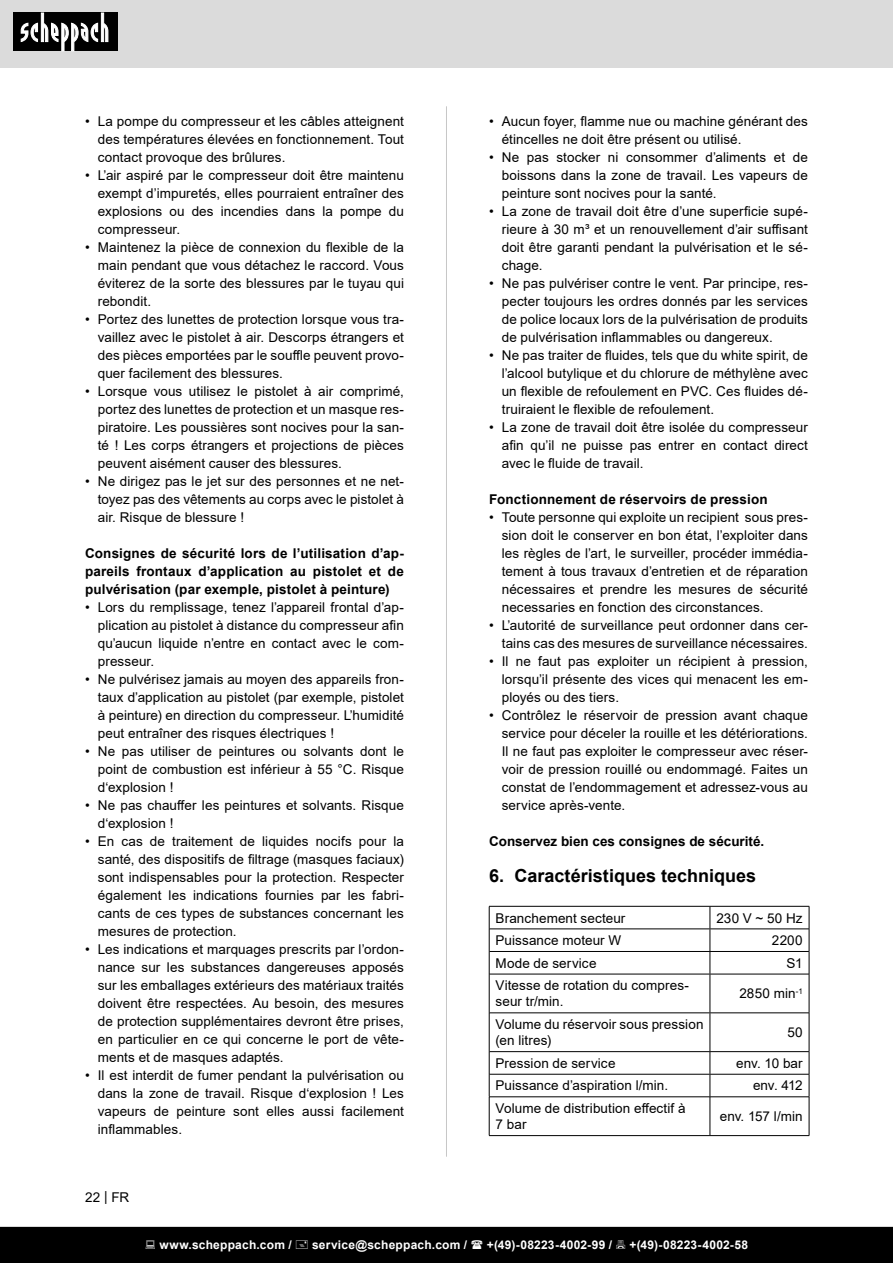
<style>
.page{position:relative;width:893px;height:1263px;background:#fff}
.page>*{position:absolute;margin:0;border:0;box-sizing:border-box;transform-origin:0 0}
.t1{font:700 18px "Arial";color:#000}
.t2{font:13.5px/18px "Arial";letter-spacing:.005em;color:#000;text-align:justify}
.t3{font:700 13.5px/18px "Arial";letter-spacing:.01em;color:#000;text-align:justify}
.t4{font:700 12px "Arial";letter-spacing:.02em;color:#fff}
</style>
<div class="page">
<div style="left:0;top:0;width:893px;height:67px;background:#dbdbdb"></div>
<div style="left:13px;top:13px;width:105px;height:38px;background:#000"></div>
<svg style="left:21px;top:13px;width:87px;height:38px"></svg>
<hr style="left:446px;top:106px;width:1px;height:1051px;background:#c7c7c7">
<svg style="left:490px;top:929px;width:319px;height:206px"></svg>
<hr style="left:489px;top:906px;width:221px;height:1px;background:#000">
<hr style="left:710px;top:906px;width:99px;height:1px;background:#000">
<svg style="left:489px;top:906px;width:1px;height:68px"></svg>
<svg style="left:710px;top:906px;width:1px;height:68px"></svg>
<svg style="left:809px;top:906px;width:1px;height:68px"></svg>
<hr style="left:489px;top:974px;width:1px;height:39px;background:#000">
<hr style="left:710px;top:974px;width:1px;height:38px;background:#000">
<hr style="left:809px;top:974px;width:1px;height:39px;background:#000">
<hr style="left:489px;top:1013px;width:1px;height:39px;background:#000">
<hr style="left:710px;top:1013px;width:1px;height:38px;background:#000">
<hr style="left:809px;top:1013px;width:1px;height:39px;background:#000">
<svg style="left:489px;top:1052px;width:1px;height:44px"></svg>
<svg style="left:710px;top:1052px;width:1px;height:44px"></svg>
<svg style="left:809px;top:1052px;width:1px;height:44px"></svg>
<hr style="left:489px;top:1097px;width:1px;height:38px;background:#000">
<hr style="left:710px;top:1097px;width:1px;height:38px;background:#000">
<hr style="left:809px;top:1097px;width:1px;height:38px;background:#000">
<hr style="left:489px;top:1096px;width:221px;height:1px;background:#000">
<hr style="left:710px;top:1096px;width:99px;height:1px;background:#000">
<hr style="left:489px;top:1135px;width:221px;height:1px;background:#000">
<hr style="left:710px;top:1135px;width:99px;height:1px;background:#000">
<hr style="left:489px;top:928px;width:221px;height:1px;background:#000">
<hr style="left:710px;top:928px;width:99px;height:1px;background:#000">
<hr style="left:489px;top:951px;width:221px;height:1px;background:#000">
<hr style="left:710px;top:951px;width:99px;height:1px;background:#000">
<hr style="left:489px;top:974px;width:221px;height:1px;background:#000">
<hr style="left:710px;top:974px;width:99px;height:1px;background:#000">
<hr style="left:489px;top:1012px;width:221px;height:1px;background:#000">
<hr style="left:710px;top:1012px;width:99px;height:1px;background:#000">
<hr style="left:489px;top:1051px;width:221px;height:1px;background:#000">
<hr style="left:710px;top:1051px;width:99px;height:1px;background:#000">
<hr style="left:489px;top:1074px;width:221px;height:1px;background:#000">
<hr style="left:710px;top:1074px;width:99px;height:1px;background:#000">
<div style="left:0;top:1227px;width:893px;height:36px;background:#000"></div>
<p class="t2" style="left:98px;top:112px;width:308px;text-indent:-13px">• La pompe du compresseur et les câbles atteignent des températures élevées en fonctionnement. Tout contact provoque des brûlures.</p>
<p class="t2" style="left:98px;top:166px;width:308px;text-indent:-13px">• L’air aspiré par le compresseur doit être maintenu exempt d’impuretés, elles pourraient entraîner des explosions ou des incendies dans la pompe du compresseur.</p>
<p class="t2" style="left:98px;top:238px;width:308px;text-indent:-13px">• Maintenez la pièce de connexion du flexible de la main pendant que vous détachez le raccord. Vous éviterez de la sorte des blessures par le tuyau qui rebondit.</p>
<p class="t2" style="left:98px;top:310px;width:308px;text-indent:-13px">• Portez des lunettes de protection lorsque vous tra&shy;vaillez avec le pistolet à air. Descorps étrangers et des pièces emportées par le souffle peuvent provo&shy;quer facilement des blessures.</p>
<p class="t2" style="left:98px;top:382px;width:308px;text-indent:-13px">• Lorsque vous utilisez le pistolet à air comprimé, portez des lunettes de protection et un masque res&shy;piratoire. Les poussières sont nocives pour la san&shy;té ! Les corps étrangers et projections de pièces peuvent aisément causer des blessures.</p>
<p class="t2" style="left:98px;top:472px;width:308px;text-indent:-13px">• Ne dirigez pas le jet sur des personnes et ne net&shy;toyez pas des vêtements au corps avec le pistolet à air. Risque de blessure !</p>
<p class="t3" style="left:85px;top:544px;width:320px">Consignes de sécurité lors de l’utilisation d’ap&shy;pareils frontaux d’application au pistolet et de pulvérisation (par exemple, pistolet à peinture)</p>
<p class="t2" style="left:98px;top:598px;width:308px;text-indent:-13px">• Lors du remplissage, tenez l’appareil frontal d’ap&shy;plication au pistolet à distance du compresseur afin qu’aucun liquide n’entre en contact avec le com&shy;presseur.</p>
<p class="t2" style="left:98px;top:670px;width:308px;text-indent:-13px">• Ne pulvérisez jamais au moyen des appareils fron&shy;taux d’application au pistolet (par exemple, pistolet à peinture) en direction du compresseur. L’humidité peut entraîner des risques électriques !</p>
<p class="t2" style="left:98px;top:742px;width:308px;text-indent:-13px">• Ne pas utiliser de peintures ou solvants dont le point de combustion est inférieur à 55 °C. Risque d‘explosion !</p>
<p class="t2" style="left:98px;top:796px;width:308px;text-indent:-13px">• Ne pas chauffer les peintures et solvants. Risque d‘explosion !</p>
<p class="t2" style="left:98px;top:832px;width:308px;text-indent:-13px">• En cas de traitement de liquides nocifs pour la santé, des dispositifs de filtrage (masques faciaux) sont indispensables pour la protection. Respecter également les indications fournies par les fabri&shy;cants de ces types de substances concernant les mesures de protection.</p>
<p class="t2" style="left:98px;top:940px;width:308px;text-indent:-13px">• Les indications et marquages prescrits par l’ordon&shy;nance sur les substances dangereuses apposés sur les emballages extérieurs des matériaux traités doivent être respectées. Au besoin, des mesures de protection supplémentaires devront être prises, en particulier en ce qui concerne le port de vête&shy;ments et de masques adaptés.</p>
<p class="t2" style="left:98px;top:1066px;width:308px;text-indent:-13px">• Il est interdit de fumer pendant la pulvérisation ou dans la zone de travail. Risque d‘explosion ! Les vapeurs de peinture sont elles aussi facilement inflammables.</p>
<p class="t2" style="left:85px;top:1188px;width:46px">22 | FR</p>
<p class="t2" style="left:502px;top:112px;width:308px;text-indent:-13px">• Aucun foyer, flamme nue ou machine générant des étincelles ne doit être présent ou utilisé.</p>
<p class="t2" style="left:502px;top:148px;width:308px;text-indent:-13px">• Ne pas stocker ni consommer d’aliments et de boissons dans la zone de travail. Les vapeurs de peinture sont nocives pour la santé.</p>
<p class="t2" style="left:502px;top:202px;width:308px;text-indent:-13px">• La zone de travail doit être d’une superficie supé&shy;rieure à 30 m³ et un renouvellement d’air suffisant doit être garanti pendant la pulvérisation et le sé&shy;chage.</p>
<p class="t2" style="left:502px;top:274px;width:308px;text-indent:-13px">• Ne pas pulvériser contre le vent. Par principe, res&shy;pecter toujours les ordres donnés par les services de police locaux lors de la pulvérisation de produits de pulvérisation inflammables ou dangereux.</p>
<p class="t2" style="left:502px;top:346px;width:308px;text-indent:-13px">• Ne pas traiter de fluides, tels que du white spirit, de l’alcool butylique et du chlorure de méthylène avec un flexible de refoulement en PVC. Ces fluides dé&shy;truiraient le flexible de refoulement.</p>
<p class="t2" style="left:502px;top:418px;width:308px;text-indent:-13px">• La zone de travail doit être isolée du compresseur afin qu’il ne puisse pas entrer en contact direct avec le fluide de travail.</p>
<p class="t3" style="left:489px;top:490px;width:280px">Fonctionnement de réservoirs de pression</p>
<p class="t2" style="left:502px;top:508px;width:308px;text-indent:-13px">• Toute personne qui exploite un recipient sous pres&shy;sion doit le conserver en bon état, l’exploiter dans les règles de l’art, le surveiller, procéder immédia&shy;tement à tous travaux d’entretien et de réparation nécessaires et prendre les mesures de sécurité necessaries en fonction des circonstances.</p>
<p class="t2" style="left:489px;top:616px;width:320px;text-align:right">• L’autorité de surveillance peut ordonner dans cer&shy;tains cas des mesures de surveillance nécessaires.</p>
<p class="t2" style="left:502px;top:652px;width:308px;text-indent:-13px">• Il ne faut pas exploiter un récipient à pression, lorsqu’il présente des vices qui menacent les em&shy;ployés ou des tiers.</p>
<p class="t2" style="left:502px;top:706px;width:308px;text-indent:-13px">• Contrôlez le réservoir de pression avant chaque service pour déceler la rouille et les détériorations.<br>Il ne faut pas exploiter le compresseur avec réser&shy;voir de pression rouillé ou endommagé. Faites un constat de l’endommagement et adressez-vous au service après-vente.</p>
<p class="t3" style="left:489px;top:832px;width:277px">Conservez bien ces consignes de sécurité.</p>
<h1 class="t1" style="left:489px;top:863px;width:269px">6. Caractéristiques techniques</h1>
<p class="t2" style="left:496px;top:909px;width:131px">Branchement secteur</p>
<p class="t2" style="left:716px;top:909px;width:88px">230 V ~ 50 Hz</p>
<p class="t2" style="left:496px;top:931px;width:127px">Puissance moteur W</p>
<p class="t2" style="left:772px;top:931px;width:32px">2200</p>
<p class="t2" style="left:496px;top:954px;width:102px">Mode de service</p>
<p class="t2" style="left:787px;top:954px;width:18px">S1</p>
<p class="t2" style="left:496px;top:977px;width:195px;line-height:16.2px">Vitesse de rotation du compres&shy;seur tr/min.</p>
<p class="t2" style="left:739px;top:984px;width:65px">2850 min<sup>-1</sup></p>
<p class="t2" style="left:496px;top:1016px;width:209px;line-height:16.2px">Volume du réservoir sous pression (en litres)</p>
<p class="t2" style="left:787px;top:1023px;width:17px">50</p>
<p class="t2" style="left:496px;top:1054px;width:121px">Pression de service</p>
<p class="t2" style="left:736px;top:1054px;width:68px">env. 10 bar</p>
<p class="t2" style="left:496px;top:1076px;width:174px">Puissance d’aspiration l/min.</p>
<p class="t2" style="left:753px;top:1076px;width:51px">env. 412</p>
<p class="t2" style="left:496px;top:1100px;width:192px;line-height:16.2px">Volume de distribution effectif à<br>7 bar</p>
<p class="t2" style="left:720px;top:1107px;width:84px">env. 157 l/min</p>
<p class="t4" style="left:159px;top:1236px;width:134px">www.scheppach.com /</p>
<p class="t4" style="left:312px;top:1236px;width:157px">service@scheppach.com /</p>
<p class="t4" style="left:487px;top:1236px;width:127px">+(49)-08223-4002-99 /</p>
<p class="t4" style="left:629px;top:1236px;width:120px">+(49)-08223-4002-58</p>
</div>
